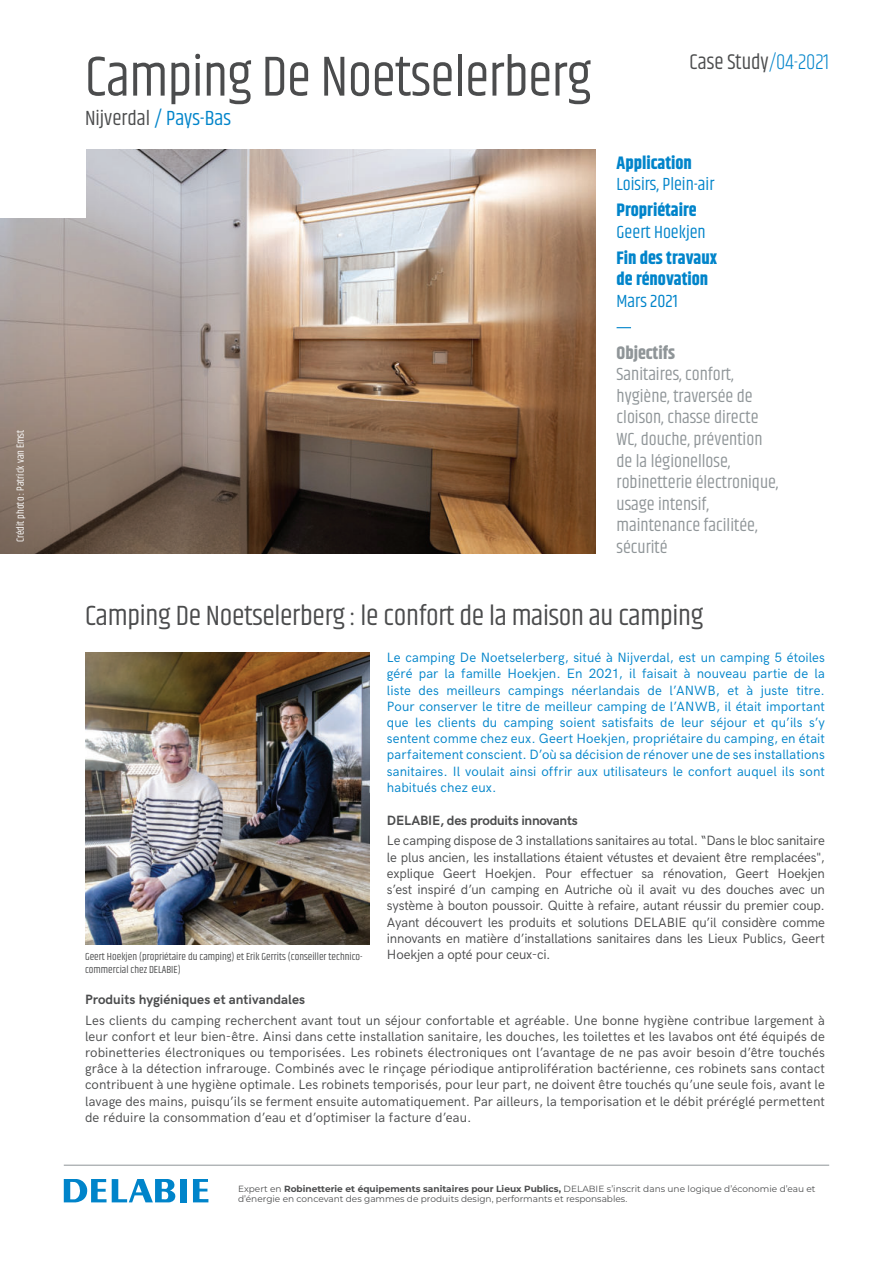
<style>
.page{position:relative;width:893px;height:1263px;background:#fff}
.page>*{position:absolute;margin:0;border:0;box-sizing:border-box;transform-origin:0 0}
.t1{font:57.75px "Khand";letter-spacing:-.01em;color:#4b4c4d;scale:.96 1}
.t2{font:28.5px "Khand";letter-spacing:-.01em;color:#4b4c4d}
.t3{font:21.9px "Khand";color:#4b4c4d;scale:.96 1}
.t4{font:21px "Khand";color:#4b4c4d}
.t5{font:18px/21.6px "Khand";color:#8f9598}
.t6{font:700 18px/21.6px "Khand";color:#0084ca}
.t7{font:18px "Khand";color:#0084ca}
.t8{font:700 18px "Khand";color:#8f9598}
.t9{font:13.5px/16.2px "HK Grotesk";color:#4b4c4d;text-align:justify}
.t10{font:13.5px/16.2px "HK Grotesk";letter-spacing:.005em;color:#0084ca;text-align:justify}
.t11{font:700 13.5px "HK Grotesk";letter-spacing:-.005em;color:#4b4c4d}
.t12{font:10.5px/12.6px "Khand";color:#4b4c4d}
.t13{font:10.5px "Khand";color:#fff}
.t14{font:9px/10.8px "Montserrat";color:#4b4c4d}
.s1{font-weight:300;color:#0084ca}
.s2{color:#0084ca}
.s3{font-weight:700}
</style>
<div class="page">
<img style="left:0;top:150px;width:595px;height:403px">
<img style="left:85px;top:653px;width:285px;height:292px">
<svg style="left:617px;top:327px;width:14px;height:1px"></svg>
<div style="left:180px;top:1179px;width:7px;height:23px;background:#0084ca"></div>
<svg style="left:193px;top:1179px;width:15px;height:23px"></svg>
<svg style="left:64px;top:1179px;width:112px;height:23px"></svg>
<div style="left:0;top:0;width:85px;height:218px;background:#fff"></div>
<hr style="left:64px;top:1165px;width:765px;height:1px;background:#8f9598">
<p class="t13" style="left:16px;top:542px;width:114px;rotate:-90deg">Crédit photo : Patrick van Emst</p>
<h1 class="t1" style="left:85px;top:50px;width:529px">Camping De Noetselerberg</h1>
<h3 class="t3" style="left:689px;top:52px;width:147px">Case Study<span class="s1">/04-2021</span></h3>
<h3 class="t4" style="left:85px;top:108px;width:148px">Nijverdal <span class="s2">/ Pays-Bas</span></h3>
<h3 class="t6" style="left:617px;top:152px;width:77px">Application</h3>
<h3 class="t7" style="left:617px;top:176px;width:99px">Loisirs, Plein-air</h3>
<h3 class="t6" style="left:617px;top:200px;width:82px">Propriétaire</h3>
<h3 class="t7" style="left:617px;top:224px;width:91px">Geert Hoekjen</h3>
<h3 class="t6" style="left:617px;top:247px;width:102px">Fin des travaux de rénovation</h3>
<h3 class="t7" style="left:617px;top:293px;width:63px">Mars 2021</h3>
<h3 class="t8" style="left:617px;top:345px;width:60px">Objectifs</h3>
<h3 class="t5" style="left:617px;top:364px;width:164px">Sanitaires, confort, hygiène, traversée de cloison, chasse directe<br>WC, douche, prévention de la légionellose, robinetterie électronique, usage intensif, maintenance facilitée, sécurité</h3>
<h2 class="t2" style="left:85px;top:603px;width:620px">Camping De Noetselerberg : le confort de la maison au camping</h2>
<p class="t12" style="left:85px;top:951px;width:279px">Geert Hoekjen (propriétaire du camping) et Erik Gerrits (conseiller technico&shy;commercial chez DELABIE)</p>
<p class="t10" style="left:387px;top:650px;width:439px">Le camping De Noetselerberg, situé à Nijverdal, est un camping 5 étoiles géré par la famille Hoekjen. En 2021, il faisait à nouveau partie de la liste des meilleurs campings néerlandais de l’ANWB, et à juste titre.<br>Pour conserver le titre de meilleur camping de l’ANWB, il était important que les clients du camping soient satisfaits de leur séjour et qu’ils s’y sentent comme chez eux. Geert Hoekjen, propriétaire du camping, en était parfaitement conscient. D’où sa décision de rénover une de ses installations sanitaires. Il voulait ainsi offrir aux utilisateurs le confort auquel ils sont habitués chez eux.</p>
<p class="t11" style="left:387px;top:815px;width:192px">DELABIE, des produits innovants</p>
<p class="t9" style="left:387px;top:833px;width:440px">Le camping dispose de 3 installations sanitaires au total. “Dans le bloc sanitaire le plus ancien, les installations étaient vétustes et devaient être remplacées", explique Geert Hoekjen. Pour effectuer sa rénovation, Geert Hoekjen s’est inspiré d’un camping en Autriche où il avait vu des douches avec un système à bouton poussoir. Quitte à refaire, autant réussir du premier coup.<br>Ayant découvert les produits et solutions DELABIE qu’il considère comme innovants en matière d’installations sanitaires dans les Lieux Publics, Geert Hoekjen a opté pour ceux-ci.</p>
<p class="t11" style="left:85px;top:994px;width:222px">Produits hygiéniques et antivandales</p>
<p class="t9" style="left:85px;top:1012px;width:741px">Les clients du camping recherchent avant tout un séjour confortable et agréable. Une bonne hygiène contribue largement à leur confort et leur bien-être. Ainsi dans cette installation sanitaire, les douches, les toilettes et les lavabos ont été équipés de robinetteries électroniques ou temporisées. Les robinets électroniques ont l’avantage de ne pas avoir besoin d’être touchés grâce à la détection infrarouge. Combinés avec le rinçage périodique antiprolifération bactérienne, ces robinets sans contact contribuent à une hygiène optimale. Les robinets temporisés, pour leur part, ne doivent être touchés qu’une seule fois, avant le lavage des mains, puisqu’ils se ferment ensuite automatiquement. Par ailleurs, la temporisation et le débit préréglé permettent de réduire la consommation d’eau et d’optimiser la facture d’eau.</p>
<p class="t14" style="left:238px;top:1184px;width:579px">Expert en <span class="s3">Robinetterie et équipements sanitaires pour Lieux Publics,</span> DELABIE s’inscrit dans une logique d’économie d’eau et d’énergie en concevant des gammes de produits design, performants et responsables.</p>
</div>
